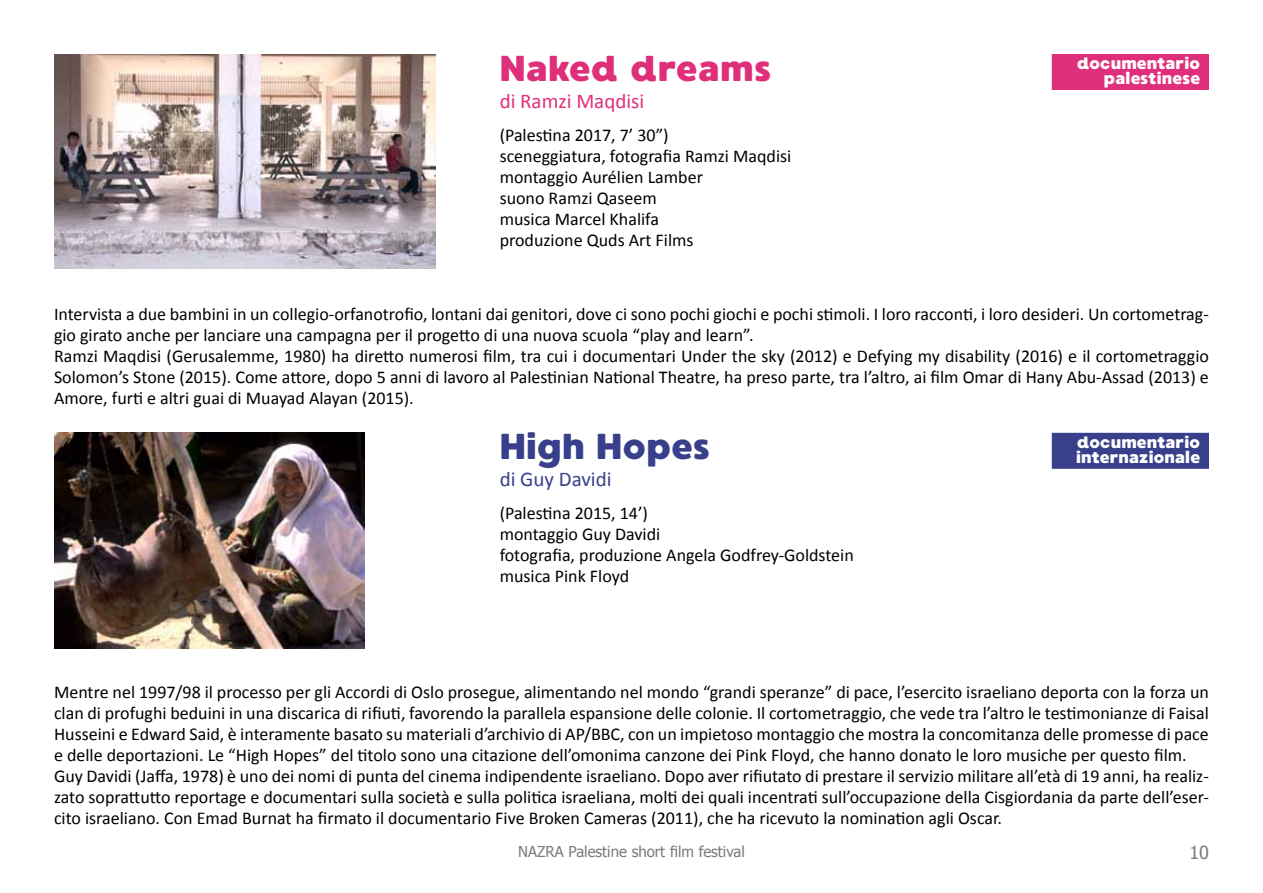
<style>
.page{position:relative;width:1263px;height:893px;background:#fff}
.page>*{position:absolute;margin:0;border:0;box-sizing:border-box;transform-origin:0 0}
.t1{font:36px "MADE Waffle Soft";color:#e02f7a}
.t2{font:36px "MADE Waffle Soft";letter-spacing:-.01em;color:#38408b}
.t3{font:21px "Calibri";color:#e02f7a}
.t4{font:21px "Calibri";color:#38408b}
.t5{font:18px/21px "Calibri";color:#000}
.t6{font:18px "Tahoma";color:#7b7c7e}
.t7{font:16.5px/15px "MADE Waffle Soft";letter-spacing:-.01em;color:#fff;text-align:right}
.t8{font:15px "Tahoma";color:#7b7c7e}
</style>
<div class="page">
<img style="left:54px;top:433px;width:311px;height:215px">
<img style="left:54px;top:54px;width:382px;height:215px">
<div style="left:1052px;top:54px;width:157px;height:36px;background:#e02f7a"></div>
<div style="left:1052px;top:433px;width:157px;height:36px;background:#38408b;border:2px solid #38408b"></div>
<h1 class="t1" style="left:500px;top:46px;width:274px">Naked dreams</h1>
<p class="t3" style="left:500px;top:92px;width:146px">di Ramzi Maqdisi</p>
<p class="t5" style="left:500px;top:126px;width:293px">(Palestina 2017, 7’ 30”)<br>sceneggiatura, fotografia Ramzi Maqdisi montaggio Aurélien Lamber<br>suono Ramzi Qaseem<br>musica Marcel Khalifa<br>produzione Quds Art Films</p>
<p class="t7" style="left:1077px;top:57px;width:125px">documentario palestinese</p>
<p class="t5" style="left:54px;top:305px;width:1156px">Intervista a due bambini in un collegio-orfanotrofio, lontani dai genitori, dove ci sono pochi giochi e pochi stimoli. I loro racconti, i loro desideri. Un cortometrag&shy;gio girato anche per lanciare una campagna per il progetto di una nuova scuola “play and learn”.<br>Ramzi Maqdisi (Gerusalemme, 1980) ha diretto numerosi film, tra cui i documentari Under the sky (2012) e Defying my disability (2016) e il cortometraggio Solomon’s Stone (2015). Come attore, dopo 5 anni di lavoro al Palestinian National Theatre, ha preso parte, tra l’altro, ai film Omar di Hany Abu-Assad (2013) e Amore, furti e altri guai di Muayad Alayan (2015).</p>
<h1 class="t2" style="left:500px;top:424px;width:212px">High Hopes</h1>
<p class="t4" style="left:500px;top:470px;width:113px">di Guy Davidi</p>
<p class="t5" style="left:500px;top:504px;width:356px">(Palestina 2015, 14’)<br>montaggio Guy Davidi<br>fotografia, produzione Angela Godfrey-Goldstein musica Pink Floyd</p>
<p class="t7" style="left:1076px;top:436px;width:126px;text-align:left">documentario internazionale</p>
<p class="t5" style="left:54px;top:683px;width:1156px">Mentre nel 1997/98 il processo per gli Accordi di Oslo prosegue, alimentando nel mondo “grandi speranze” di pace, l’esercito israeliano deporta con la forza un clan di profughi beduini in una discarica di rifiuti, favorendo la parallela espansione delle colonie. Il cortometraggio, che vede tra l’altro le testimonianze di Faisal Husseini e Edward Said, è interamente basato su materiali d’archivio di AP/BBC, con un impietoso montaggio che mostra la concomitanza delle promesse di pace e delle deportazioni. Le “High Hopes” del titolo sono una citazione dell’omonima canzone dei Pink Floyd, che hanno donato le loro musiche per questo film.<br>Guy Davidi (Jaffa, 1978) è uno dei nomi di punta del cinema indipendente israeliano. Dopo aver rifiutato di prestare il servizio militare all’età di 19 anni, ha realiz&shy;zato soprattutto reportage e documentari sulla società e sulla politica israeliana, molti dei quali incentrati sull’occupazione della Cisgiordania da parte dell’eser&shy;cito israeliano. Con Emad Burnat ha firmato il documentario Five Broken Cameras (2011), che ha ricevuto la nomination agli Oscar.</p>
<p class="t8" style="left:518px;top:842px;width:228px">NAZRA Palestine short film festival</p>
<p class="t6" style="left:1189px;top:841px;width:21px">10</p>
</div>
